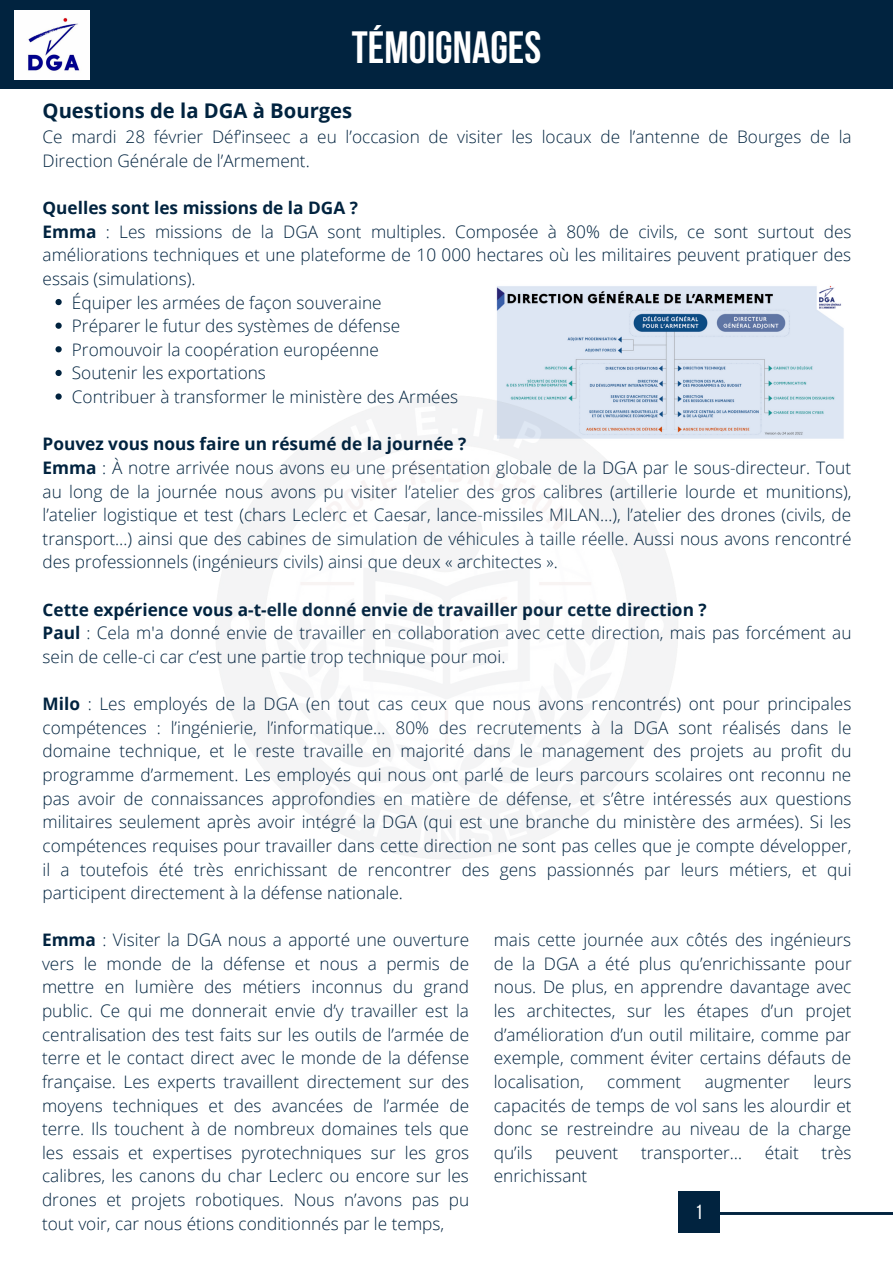
<style>
.page{position:relative;width:893px;height:1263px;background:#fff}
.page>*{position:absolute;margin:0;border:0;box-sizing:border-box;transform-origin:0 0}
.t1{font:700 45px "Bebas Neue";color:#fff}
.t2{font:20.33px "Bebas Neue";color:#fff}
.t3{font:700 20.25px "Open Sans";color:#01233f}
.t4{font:300 17.25px/23.6px "Open Sans";color:#01233f}
.s1{font-weight:700}
</style>
<div class="page">
<div style="left:0;top:0;width:893px;height:88px;background:#01233f"></div>
<svg style="left:55px;top:299px;width:7px;height:6px"></svg>
<svg style="left:55px;top:323px;width:7px;height:6px"></svg>
<svg style="left:55px;top:346px;width:7px;height:6px"></svg>
<svg style="left:55px;top:370px;width:7px;height:6px"></svg>
<svg style="left:55px;top:393px;width:7px;height:7px"></svg>
<img style="left:496px;top:286px;width:348px;height:153px">
<svg style="left:720px;top:1212px;width:173px;height:3px"></svg>
<div style="left:678px;top:1191px;width:42px;height:42px;background:#01233f"></div>
<img style="left:15px;top:10px;width:74px;height:69px">
<h1 class="t1" style="left:352px;top:29px;width:191px">TÉMOIGNAGEs</h1>
<p class="t3" style="left:43px;top:96px;width:311px">Questions de la DGA à Bourges</p>
<p class="t4" style="left:43px;top:125px;width:810px">Ce mardi 28 février Déf’inseec a eu l’occasion de visiter les locaux de l’antenne de Bourges de la<br>Direction Générale de l’Armement.</p>
<p class="t4" style="left:43px;top:195px;width:810px"><span class="s1">Quelles sont les missions de la DGA ?<br>Emma</span> : Les missions de la DGA sont multiples. Composée à 80% de civils, ce sont surtout des améliorations techniques et une plateforme de 10 000 hectares où les militaires peuvent pratiquer des essais (simulations).</p>
<p class="t4" style="left:72px;top:290px;width:388px">Équiper les armées de façon souveraine<br>Préparer le futur des systèmes de défense Promouvoir la coopération européenne<br>Soutenir les exportations<br>Contribuer à transformer le ministère des Armées</p>
<p class="t4" style="left:43px;top:432px;width:810px"><span class="s1">Pouvez vous nous faire un résumé de la journée ?<br>Emma</span> : À notre arrivée nous avons eu une présentation globale de la DGA par le sous-directeur. Tout au long de la journée nous avons pu visiter l’atelier des gros calibres (artillerie lourde et munitions), l’atelier logistique et test (chars Leclerc et Caesar, lance-missiles MILAN…), l’atelier des drones (civils, de transport…) ainsi que des cabines de simulation de véhicules à taille réelle. Aussi nous avons rencontré des professionnels (ingénieurs civils) ainsi que deux « architectes ».</p>
<p class="t4" style="left:43px;top:597px;width:810px"><span class="s1">Cette expérience vous a-t-elle donné envie de travailler pour cette direction ?<br>Paul</span> : Cela m'a donné envie de travailler en collaboration avec cette direction, mais pas forcément au sein de celle-ci car c’est une partie trop technique pour moi.</p>
<p class="t4" style="left:43px;top:692px;width:810px;text-align:justify"><span class="s1">Milo</span> : Les employés de la DGA (en tout cas ceux que nous avons rencontrés) ont pour principales compétences : l’ingénierie, l’informatique… 80% des recrutements à la DGA sont réalisés dans le domaine technique, et le reste travaille en majorité dans le management des projets au profit du programme d’armement. Les employés qui nous ont parlé de leurs parcours scolaires ont reconnu ne pas avoir de connaissances approfondies en matière de défense, et s’être intéressés aux questions militaires seulement après avoir intégré la DGA (qui est une branche du ministère des armées). Si les compétences requises pour travailler dans cette direction ne sont pas celles que je compte développer, il a toutefois été très enrichissant de rencontrer des gens passionnés par leurs métiers, et qui participent directement à la défense nationale.</p>
<p class="t4" style="left:42px;top:928px;width:429px;text-align:justify"><span class="s1">Emma</span> : Visiter la DGA nous a apporté une ouverture vers le monde de la défense et nous a permis de mettre en lumière des métiers inconnus du grand public. Ce qui me donnerait envie d’y travailler est la centralisation des test faits sur les outils de l’armée de terre et le contact direct avec le monde de la défense française. Les experts travaillent directement sur des moyens techniques et des avancées de l’armée de terre. Ils touchent à de nombreux domaines tels que les essais et expertises pyrotechniques sur les gros calibres, les canons du char Leclerc ou encore sur les drones et projets robotiques. Nous n’avons pas pu tout voir, car nous étions conditionnés par le temps,</p>
<p class="t4" style="left:494px;top:928px;width:359px;text-align:justify">mais cette journée aux côtés des ingénieurs de la DGA a été plus qu’enrichissante pour nous. De plus, en apprendre davantage avec les architectes, sur les étapes d’un projet d’amélioration d’un outil militaire, comme par exemple, comment éviter certains défauts de localisation,</p>
<p class="t4" style="left:494px;top:1069px;width:359px;text-align:justify;text-indent:319px">leurs capacités de temps de vol sans les alourdir et donc se restreindre au niveau de la charge qu’ils</p>
<p class="t4" style="left:607px;top:1069px;width:76px">comment</p>
<p class="t4" style="left:705px;top:1069px;width:87px">augmenter</p>
<p class="t4" style="left:555px;top:1140px;width:65px">peuvent</p>
<p class="t4" style="left:641px;top:1140px;width:103px">transporter…</p>
<p class="t4" style="left:765px;top:1140px;width:36px">était</p>
<p class="t4" style="left:821px;top:1140px;width:31px">très</p>
<p class="t4" style="left:494px;top:1164px;width:95px">enrichissant</p>
<p class="t2" style="left:695px;top:1203px;width:8px">1</p>
</div>
